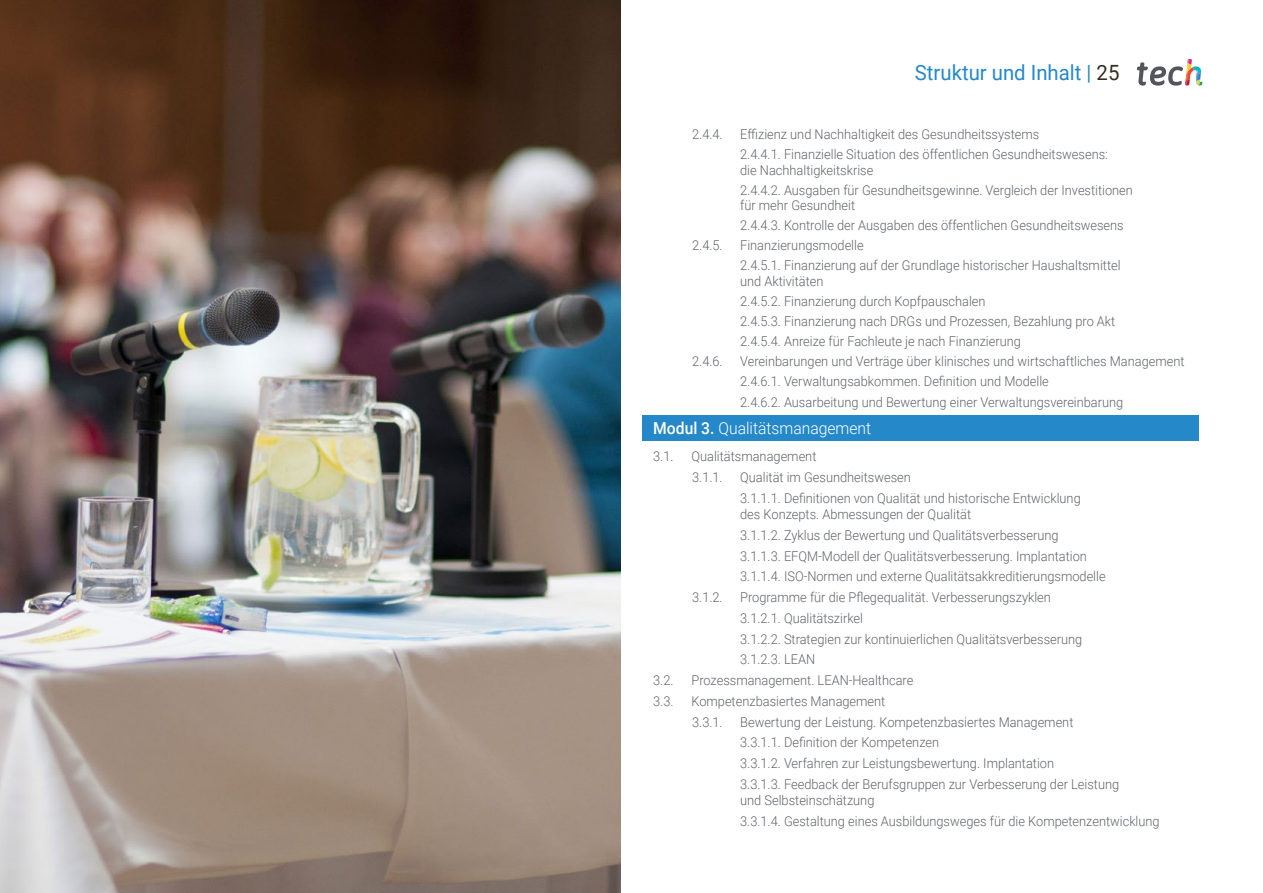
<style>
.page{position:relative;width:1263px;height:893px;background:#fff}
.page>*{position:absolute;margin:0;border:0;box-sizing:border-box;transform-origin:0 0}
.t1{font:21px "Roboto";color:#2488c9}
.t2{font:300 16.5px "Roboto";color:#fff;scale:.95 1}
.t3{font:300 13.5px/20.7px "Roboto";color:#61646a;scale:.95 1}
.s1{color:#312e20}
.s2{font-weight:500}
</style>
<div class="page">
<img style="left:0;top:0;width:621px;height:893px">
<div style="left:642px;top:415px;width:556px;height:25px;background:#2488c9"></div>
<svg style="left:1137px;top:59px;width:65px;height:27px"></svg>
<h1 class="t1" style="left:915px;top:57px;width:206px">Struktur und Inhalt | <span class="s1">25</span></h1>
<p class="t3" style="left:692px;top:123px;width:34px">2.4.4.</p>
<p class="t3" style="left:740px;top:123px;width:389px;line-height:20px">Effizienz und Nachhaltigkeit des Gesundheitssystems<br>2.4.4.1. Finanzielle Situation des öffentlichen Gesundheitswesens:</p>
<p class="t3" style="left:740px;top:159px;width:415px;line-height:20px">die Nachhaltigkeitskrise<br>2.4.4.2. Ausgaben für Gesundheitsgewinne. Vergleich der Investitionen</p>
<p class="t3" style="left:740px;top:195px;width:405px;line-height:20px">für mehr Gesundheit<br>2.4.4.3. Kontrolle der Ausgaben des öffentlichen Gesundheitswesens</p>
<p class="t3" style="left:692px;top:235px;width:34px">2.4.5.</p>
<p class="t3" style="left:740px;top:235px;width:402px;line-height:20px">Finanzierungsmodelle<br>2.4.5.1. Finanzierung auf der Grundlage historischer Haushaltsmittel</p>
<p class="t3" style="left:740px;top:271px;width:396px;line-height:20px">und Aktivitäten<br>2.4.5.2. Finanzierung durch Kopfpauschalen<br>2.4.5.3. Finanzierung nach DRGs und Prozessen, Bezahlung pro Akt 2.4.5.4. Anreize für Fachleute je nach Finanzierung</p>
<p class="t3" style="left:692px;top:350px;width:34px">2.4.6.</p>
<p class="t3" style="left:740px;top:351px;width:469px">Vereinbarungen und Verträge über klinisches und wirtschaftliches Management<br>2.4.6.1. Verwaltungsabkommen. Definition und Modelle<br>2.4.6.2. Ausarbeitung und Bewertung einer Verwaltungsvereinbarung</p>
<p class="t2" style="left:653px;top:416px;width:231px"><span class="s2">Modul 3.</span> Qualitätsmanagement</p>
<p class="t3" style="left:653px;top:445px;width:23px">3.1.</p>
<p class="t3" style="left:691px;top:445px;width:133px">Qualitätsmanagement<br>3.1.1.</p>
<p class="t3" style="left:740px;top:466px;width:360px">Qualität im Gesundheitswesen<br>3.1.1.1. Definitionen von Qualität und historische Entwicklung</p>
<p class="t3" style="left:740px;top:503px;width:386px">des Konzepts. Abmessungen der Qualität<br>3.1.1.2. Zyklus der Bewertung und Qualitätsverbesserung<br>3.1.1.3. EFQM-Modell der Qualitätsverbesserung. Implantation 3.1.1.4. ISO-Normen und externe Qualitätsakkreditierungsmodelle</p>
<p class="t3" style="left:692px;top:586px;width:34px">3.1.2.</p>
<p class="t3" style="left:740px;top:586px;width:362px">Programme für die Pflegequalität. Verbesserungszyklen 3.1.2.1. Qualitätszirkel<br>3.1.2.2. Strategien zur kontinuierlichen Qualitätsverbesserung 3.1.2.3. LEAN</p>
<p class="t3" style="left:653px;top:669px;width:23px">3.2.</p>
<p class="t3" style="left:691px;top:669px;width:235px">Prozessmanagement. LEAN-Healthcare</p>
<p class="t3" style="left:653px;top:690px;width:23px">3.3.</p>
<p class="t3" style="left:691px;top:690px;width:206px">Kompetenzbasiertes Management<br>3.3.1.</p>
<p class="t3" style="left:740px;top:711px;width:400px">Bewertung der Leistung. Kompetenzbasiertes Management<br>3.3.1.1. Definition der Kompetenzen<br>3.3.1.2. Verfahren zur Leistungsbewertung. Implantation<br>3.3.1.3. Feedback der Berufsgruppen zur Verbesserung der Leistung</p>
<p class="t3" style="left:740px;top:790px;width:443px">und Selbsteinschätzung<br>3.3.1.4. Gestaltung eines Ausbildungsweges für die Kompetenzentwicklung</p>
</div>
